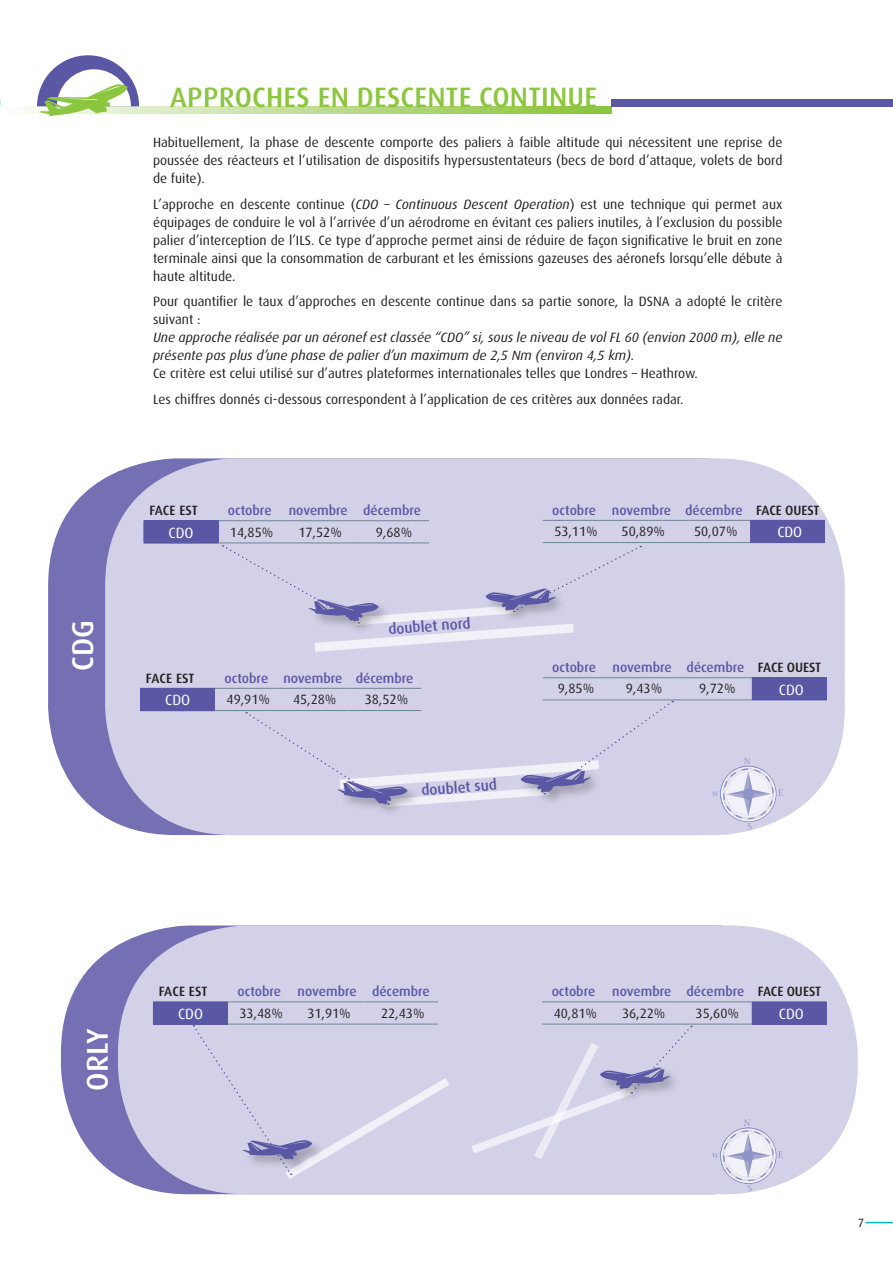
<style>
.page{position:relative;width:893px;height:1263px;background:#fff}
.page>*{position:absolute;margin:0;border:0;box-sizing:border-box;transform-origin:0 0}
.t1{font:500 30px "Dax OT";letter-spacing:.01em;color:#fff}
.t2{font:500 28.05px "Dax OT";letter-spacing:.01em;color:#8bc63e}
.t3{font:500 14.85px "Dax OT";color:#5a57a5}
.t4{font:14.85px "Dax OT";color:#fff}
.t5{font:13.5px/18px "Dax OT";color:#231f20;text-align:justify}
.t6{font:500 13.5px/21.1px "Dax OT";color:#5a57a5}
.t7{font:italic 13.5px/18px "Dax OT";color:#231f20}
.t8{font:500 13.5px "Dax OT";color:#231f20}
.t9{font:12px "Dax OT";color:#231f20}
.s1{font-style:italic}
.s2{color:#231f20}
.s3{font-weight:400;color:#231f20}
</style>
<div class="page">
<div style="left:48px;top:458px;width:780px;height:377px;background:#756fb3;border-radius:128px"></div>
<div style="left:105px;top:458px;width:740px;height:377px;background:#d3d1e8;border-radius:128px"></div>
<div style="left:61px;top:925px;width:780px;height:269px;background:#756fb3;border-radius:128px"></div>
<div style="left:118px;top:925px;width:740px;height:269px;background:#d3d1e8;border-radius:128px"></div>
<div style="left:144px;top:521px;width:74px;height:22px;background:#5a57a5"></div>
<hr style="left:281px;top:520px;width:74px;height:1px;background:#688794">
<hr style="left:355px;top:520px;width:74px;height:1px;background:#688794">
<hr style="left:218px;top:543px;width:63px;height:1px;background:#688794">
<hr style="left:218px;top:520px;width:63px;height:1px;background:#688794">
<hr style="left:281px;top:543px;width:74px;height:1px;background:#688794">
<hr style="left:355px;top:543px;width:74px;height:1px;background:#688794">
<hr style="left:144px;top:520px;width:74px;height:1px;background:#5a57a5">
<hr style="left:144px;top:542px;width:74px;height:2px;background:#5a57a5">
<svg style="left:223px;top:545px;width:418px;height:107px"></svg>
<div style="left:337px;top:780px;width:84px;height:37px;background:#231f20;opacity:.3"></div>
<svg style="left:193px;top:1025px;width:256px;height:154px"></svg>
<svg style="left:471px;top:1026px;width:221px;height:133px"></svg>
<svg style="left:865px;top:1222px;width:28px;height:1px"></svg>
<div style="left:141px;top:688px;width:74px;height:22px;background:#5a57a5"></div>
<hr style="left:278px;top:688px;width:70px;height:1px;background:#688794">
<hr style="left:348px;top:688px;width:73px;height:1px;background:#688794">
<hr style="left:215px;top:710px;width:63px;height:1px;background:#688794">
<hr style="left:215px;top:688px;width:63px;height:1px;background:#688794">
<svg style="left:140px;top:689px;width:1px;height:21px"></svg>
<hr style="left:140px;top:688px;width:75px;height:1px;background:#5a57a5">
<hr style="left:140px;top:710px;width:75px;height:1px;background:#5a57a5">
<div style="left:751px;top:520px;width:74px;height:23px;background:#5a57a5"></div>
<hr style="left:606px;top:520px;width:71px;height:1px;background:#688794">
<hr style="left:677px;top:520px;width:73px;height:1px;background:#688794">
<hr style="left:543px;top:542px;width:63px;height:1px;background:#688794">
<hr style="left:677px;top:542px;width:73px;height:1px;background:#688794">
<hr style="left:543px;top:520px;width:63px;height:1px;background:#688794">
<hr style="left:606px;top:542px;width:71px;height:1px;background:#688794">
<svg style="left:750px;top:521px;width:1px;height:21px"></svg>
<hr style="left:750px;top:520px;width:75px;height:1px;background:#5a57a5">
<hr style="left:750px;top:542px;width:75px;height:1px;background:#5a57a5">
<div style="left:752px;top:678px;width:75px;height:22px;background:#5a57a5"></div>
<hr style="left:606px;top:677px;width:73px;height:1px;background:#688794">
<hr style="left:679px;top:677px;width:73px;height:1px;background:#688794">
<hr style="left:543px;top:700px;width:63px;height:1px;background:#688794">
<hr style="left:679px;top:700px;width:73px;height:1px;background:#688794">
<hr style="left:543px;top:677px;width:63px;height:1px;background:#688794">
<hr style="left:606px;top:700px;width:73px;height:1px;background:#688794">
<hr style="left:752px;top:677px;width:75px;height:1px;background:#5a57a5">
<hr style="left:752px;top:700px;width:75px;height:1px;background:#5a57a5">
<div style="left:752px;top:1002px;width:75px;height:22px;background:#5a57a5"></div>
<hr style="left:605px;top:1001px;width:74px;height:1px;background:#688794">
<hr style="left:679px;top:1001px;width:73px;height:1px;background:#688794">
<hr style="left:542px;top:1024px;width:63px;height:1px;background:#688794">
<hr style="left:679px;top:1024px;width:73px;height:1px;background:#688794">
<hr style="left:542px;top:1001px;width:63px;height:1px;background:#688794">
<hr style="left:605px;top:1024px;width:74px;height:1px;background:#688794">
<hr style="left:752px;top:1001px;width:75px;height:1px;background:#5a57a5">
<hr style="left:752px;top:1024px;width:75px;height:1px;background:#5a57a5">
<div style="left:153px;top:1002px;width:75px;height:22px;background:#5a57a5"></div>
<hr style="left:291px;top:1001px;width:73px;height:1px;background:#688794">
<hr style="left:364px;top:1001px;width:74px;height:1px;background:#688794">
<hr style="left:228px;top:1024px;width:63px;height:1px;background:#688794">
<hr style="left:228px;top:1001px;width:63px;height:1px;background:#688794">
<hr style="left:291px;top:1024px;width:73px;height:1px;background:#688794">
<hr style="left:364px;top:1024px;width:74px;height:1px;background:#688794">
<hr style="left:153px;top:1001px;width:75px;height:1px;background:#5a57a5">
<hr style="left:153px;top:1023px;width:75px;height:2px;background:#5a57a5">
<svg style="left:29px;top:107px;width:583px;height:7px;background:#b5d883"></svg>
<div style="left:612px;top:99px;width:281px;height:8px;background:#5a57a5"></div>
<svg style="left:37px;top:55px;width:102px;height:61px"></svg>
<svg style="left:246px;top:701px;width:427px;height:106px"></svg>
<svg style="left:712px;top:758px;width:71px;height:71px"></svg>
<svg style="left:712px;top:1120px;width:71px;height:71px"></svg>
<h1 class="t1" style="left:66px;top:671px;width:53px;rotate:-90deg">CDG</h1>
<h2 class="t2" style="left:170px;top:81px;width:429px">APPROCHES EN DESCENTE CONTINUE</h2>
<p class="t5" style="left:153px;top:134px;width:631px">Habituellement, la phase de descente comporte des paliers à faible altitude qui nécessitent une reprise de poussée des réacteurs et l’utilisation de dispositifs hypersustentateurs (becs de bord d’attaque, volets de bord de fuite).</p>
<p class="t5" style="left:153px;top:195px;width:631px">L’approche en descente continue (<span class="s1">CDO – Continuous Descent Operation</span>) est une technique qui permet aux équipages de conduire le vol à l’arrivée d’un aérodrome en évitant ces paliers inutiles, à l’exclusion du possible palier d’interception de l’ILS. Ce type d’approche permet ainsi de réduire de façon significative le bruit en zone terminale ainsi que la consommation de carburant et les émissions gazeuses des aéronefs lorsqu’elle débute à haute altitude.</p>
<p class="t5" style="left:153px;top:292px;width:631px">Pour quantifier le taux d’approches en descente continue dans sa partie sonore, la DSNA a adopté le critère suivant :</p>
<p class="t7" style="left:153px;top:328px;width:631px">Une approche réalisée par un aéronef est classée “CDO” si, sous le niveau de vol FL 60 (envion 2000 m), elle ne présente pas plus d’une phase de palier d’un maximum de 2,5 Nm (environ 4,5 km).</p>
<p class="t5" style="left:153px;top:361px;width:546px;line-height:25.5px">Ce critère est celui utilisé sur d’autres plateformes internationales telles que Londres – Heathrow.<br>Les chiffres donnés ci-dessous correspondent à l’application de ces critères aux données radar.</p>
<p class="t8" style="left:149px;top:503px;width:50px">FACE EST</p>
<p class="t6" style="left:228px;top:500px;width:45px">octobre</p>
<p class="t6" style="left:289px;top:500px;width:134px">novembre décembre</p>
<p class="t4" style="left:169px;top:524px;width:26px">CDO</p>
<p class="t5" style="left:230px;top:523px;width:45px">14,85%</p>
<p class="t5" style="left:298px;top:523px;width:45px">17,52%</p>
<p class="t5" style="left:376px;top:523px;width:38px">9,68%</p>
<p class="t3" style="left:388px;top:621px;width:84px;rotate:-4deg">doublet nord</p>
<p class="t8" style="left:146px;top:671px;width:50px">FACE EST</p>
<p class="t6" style="left:225px;top:668px;width:190px">octobre novembre décembre</p>
<p class="t4" style="left:165px;top:692px;width:26px">CDO</p>
<p class="t5" style="left:227px;top:690px;width:45px">49,91%</p>
<p class="t5" style="left:293px;top:690px;width:45px">45,28%</p>
<p class="t5" style="left:365px;top:690px;width:45px">38,52%</p>
<p class="t3" style="left:421px;top:782px;width:77px;rotate:-4deg">doublet sud</p>
<p class="t6" style="left:552px;top:500px;width:269px">octobre novembre décembre <span class="s2">FACE OUEST<br></span><span class="s3">53,11%</span></p>
<p class="t5" style="left:622px;top:523px;width:45px">50,89%</p>
<p class="t5" style="left:694px;top:523px;width:45px">50,07%</p>
<p class="t4" style="left:777px;top:524px;width:26px">CDO</p>
<p class="t6" style="left:558px;top:657px;width:265px;text-indent:-6px">octobre novembre décembre <span class="s2">FACE OUEST<br></span><span class="s3">9,85%</span></p>
<p class="t5" style="left:626px;top:680px;width:38px">9,43%</p>
<p class="t5" style="left:699px;top:680px;width:38px">9,72%</p>
<p class="t4" style="left:779px;top:681px;width:26px">CDO</p>
<h1 class="t1" style="left:81px;top:1091px;width:64px;rotate:-90deg">ORLY</h1>
<p class="t8" style="left:159px;top:984px;width:50px">FACE EST</p>
<p class="t6" style="left:237px;top:981px;width:194px">octobre novembre décembre</p>
<p class="t4" style="left:178px;top:1005px;width:26px">CDO</p>
<p class="t5" style="left:240px;top:1004px;width:45px">33,48%</p>
<p class="t5" style="left:307px;top:1004px;width:45px">31,91%</p>
<p class="t5" style="left:381px;top:1004px;width:45px">22,43%</p>
<p class="t6" style="left:552px;top:981px;width:45px">octobre</p>
<p class="t6" style="left:612px;top:981px;width:210px">novembre décembre <span class="s2">FACE OUEST</span></p>
<p class="t5" style="left:554px;top:1004px;width:45px">40,81%</p>
<p class="t5" style="left:622px;top:1004px;width:45px">36,22%</p>
<p class="t5" style="left:696px;top:1004px;width:45px">35,60%</p>
<p class="t4" style="left:779px;top:1005px;width:26px">CDO</p>
<p class="t9" style="left:858px;top:1216px;width:8px">7</p>
</div>
